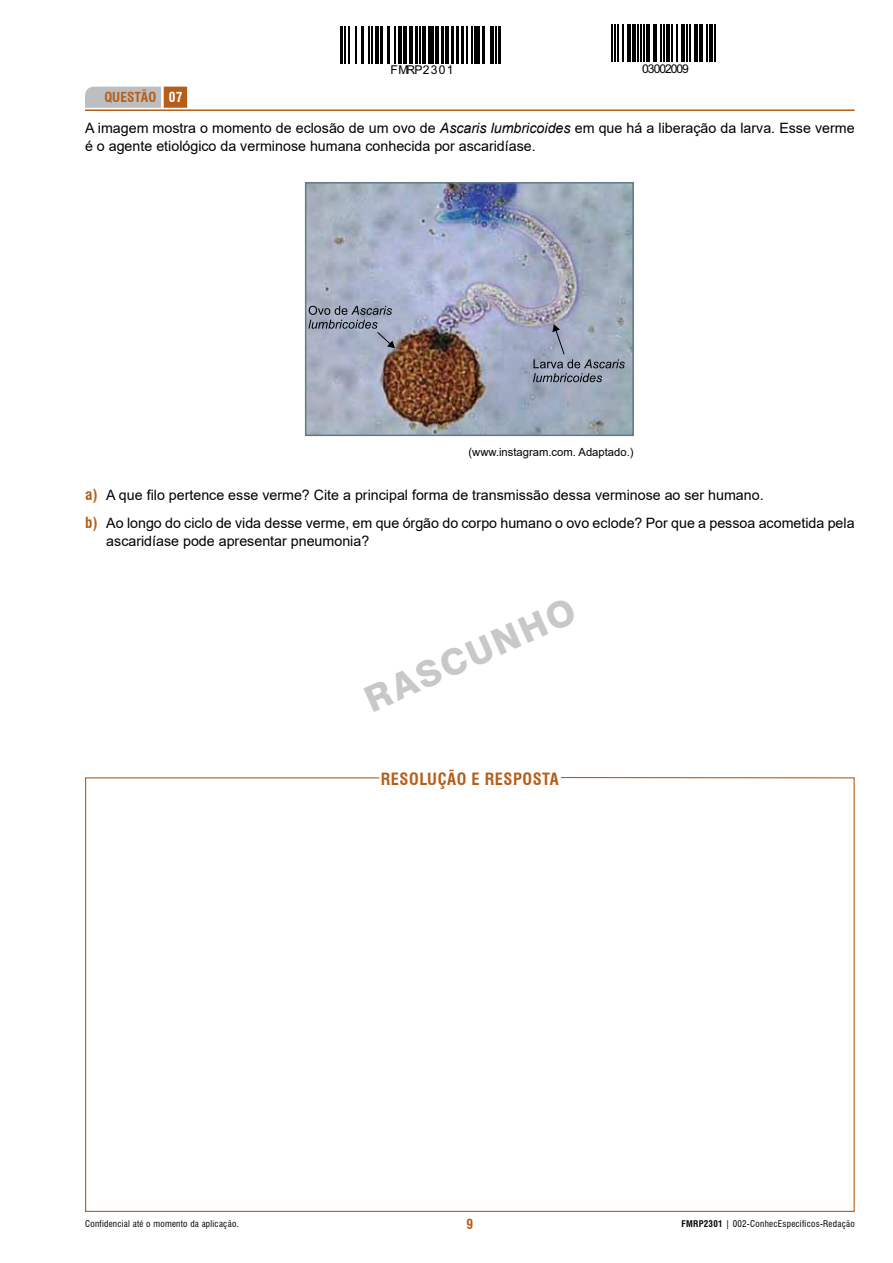
<style>
.page{position:relative;width:893px;height:1263px;background:#fff}
.page>*{position:absolute;margin:0;border:0;box-sizing:border-box;transform-origin:0 0}
.t1{font:800 36px "Swiss 721 BT";color:#c7c8ca}
.t2{font:700 condensed 16.5px "Swiss 721 BT";letter-spacing:.03em;color:#b65e19}
.t3{font:14.25px/18px "Arial";color:#000}
.t4{font:700 condensed 13.5px "Swiss 721 BT";color:#b65e19}
.t5{font:700 condensed 13.5px "Swiss 721 BT";color:#fff}
.t6{font:12.15px "Arial";letter-spacing:.06em;color:#000}
.t7{font:12.15px "Arial";letter-spacing:-.085em;color:#000}
.t8{font:11.25px "Arial";color:#000}
.t9{font:condensed 9px "Swiss 721 BT";letter-spacing:.03em;color:#000}
.s1{font-style:italic}
.s2{font-family:"Swiss 721 BT";font-weight:700;font-stretch:condensed;font-size:15px;color:#b65e19}
.s3{font-weight:700}
</style>
<div class="page">
<svg style="left:85px;top:777px;width:770px;height:435px"></svg>
<hr style="left:340px;top:26px;width:3px;height:37px;background:#000">
<hr style="left:344px;top:26px;width:1px;height:37px;background:#000">
<hr style="left:349px;top:26px;width:1px;height:37px;background:#000">
<hr style="left:356px;top:26px;width:1px;height:37px;background:#000">
<hr style="left:362px;top:26px;width:2px;height:37px;background:#000">
<hr style="left:369px;top:26px;width:1px;height:37px;background:#000">
<hr style="left:372px;top:26px;width:1px;height:37px;background:#000">
<hr style="left:375px;top:26px;width:4px;height:37px;background:#000">
<hr style="left:380px;top:26px;width:3px;height:37px;background:#000">
<hr style="left:387px;top:26px;width:3px;height:37px;background:#000">
<hr style="left:395px;top:26px;width:1px;height:37px;background:#000">
<hr style="left:398px;top:26px;width:3px;height:37px;background:#000">
<hr style="left:403px;top:26px;width:4px;height:37px;background:#000">
<hr style="left:409px;top:26px;width:4px;height:37px;background:#000">
<hr style="left:415px;top:26px;width:2px;height:37px;background:#000">
<hr style="left:419px;top:26px;width:1px;height:37px;background:#000">
<hr style="left:422px;top:26px;width:4px;height:37px;background:#000">
<div style="left:428px;top:26px;width:5px;height:37px;background:#000"></div>
<hr style="left:435px;top:26px;width:4px;height:37px;background:#000">
<hr style="left:441px;top:26px;width:2px;height:37px;background:#000">
<hr style="left:445px;top:26px;width:4px;height:37px;background:#000">
<hr style="left:451px;top:26px;width:2px;height:37px;background:#000">
<hr style="left:457px;top:26px;width:2px;height:37px;background:#000">
<hr style="left:461px;top:26px;width:2px;height:37px;background:#000">
<hr style="left:467px;top:26px;width:1px;height:37px;background:#000">
<hr style="left:471px;top:26px;width:1px;height:37px;background:#000">
<div style="left:474px;top:26px;width:5px;height:37px;background:#000"></div>
<hr style="left:482px;top:26px;width:3px;height:37px;background:#000">
<hr style="left:490px;top:26px;width:4px;height:37px;background:#000">
<hr style="left:495px;top:26px;width:1px;height:37px;background:#000">
<hr style="left:498px;top:26px;width:3px;height:37px;background:#000">
<hr style="left:612px;top:25px;width:1px;height:37px;background:#000">
<hr style="left:615px;top:25px;width:1px;height:37px;background:#000">
<hr style="left:617px;top:25px;width:2px;height:37px;background:#000">
<hr style="left:622px;top:25px;width:2px;height:37px;background:#000">
<hr style="left:627px;top:25px;width:4px;height:37px;background:#000">
<hr style="left:633px;top:25px;width:3px;height:37px;background:#000">
<hr style="left:638px;top:25px;width:1px;height:37px;background:#000">
<hr style="left:640px;top:25px;width:2px;height:37px;background:#000">
<hr style="left:643px;top:25px;width:1px;height:37px;background:#000">
<hr style="left:646px;top:25px;width:3px;height:37px;background:#000">
<hr style="left:653px;top:25px;width:4px;height:37px;background:#000">
<hr style="left:661px;top:25px;width:1px;height:37px;background:#000">
<hr style="left:663px;top:25px;width:2px;height:37px;background:#000">
<hr style="left:666px;top:25px;width:4px;height:37px;background:#000">
<hr style="left:671px;top:25px;width:2px;height:37px;background:#000">
<hr style="left:676px;top:25px;width:1px;height:37px;background:#000">
<hr style="left:681px;top:25px;width:4px;height:37px;background:#000">
<hr style="left:687px;top:25px;width:1px;height:37px;background:#000">
<hr style="left:689px;top:25px;width:1px;height:37px;background:#000">
<hr style="left:694px;top:25px;width:4px;height:37px;background:#000">
<hr style="left:699px;top:25px;width:4px;height:37px;background:#000">
<hr style="left:707px;top:25px;width:1px;height:37px;background:#000">
<hr style="left:710px;top:25px;width:3px;height:37px;background:#000">
<hr style="left:715px;top:25px;width:1px;height:37px;background:#000">
<div style="left:164px;top:87px;width:23px;height:21px;background:#b65e19"></div>
<hr style="left:85px;top:109px;width:770px;height:2px;background:#b65e19">
<img style="left:308px;top:185px;width:323px;height:248px">
<svg style="left:308px;top:306px;width:87px;height:42px;background:#939aad"></svg>
<svg style="left:533px;top:324px;width:92px;height:58px;background:#939daf"></svg>
<div style="left:305px;top:182px;width:329px;height:254px;border:2px solid #647883"></div>
<div style="left:85px;top:87px;width:76px;height:21px;background:#bcbec0"></div>
<p class="t6" style="left:390px;top:63px;width:65px">FMRP2301</p>
<p class="t7" style="left:642px;top:62px;width:48px">03002009</p>
<p class="t4" style="left:104px;top:89px;width:24px">QUESTÃO</p>
<p class="t5" style="left:169px;top:89px;width:15px">07</p>
<p class="t3" style="left:85px;top:118px;width:771px">A imagem mostra o momento de eclosão de um ovo de <span class="s1">Ascaris lumbricoides</span> em que há a liberação da larva. Esse verme é o agente etiológico da verminose humana conhecida por ascaridíase.</p>
<p class="t8" style="left:468px;top:445px;width:167px">(www.instagram.com. Adaptado.)</p>
<p class="t3" style="left:85px;top:480px;width:771px;line-height:28.7px"><span class="s2">A)</span> A que filo pertence esse verme? Cite a principal forma de transmissão dessa verminose ao ser humano.<br><span class="s2">B)</span> Ao longo do ciclo de vida desse verme, em que órgão do corpo humano o ovo eclode? Por que a pessoa acometida pela</p>
<p class="t3" style="left:106px;top:532px;width:264px">ascaridíase pode apresentar pneumonia?</p>
<h1 class="t1" style="left:358px;top:681px;width:228px;rotate:-24deg">RASCUNHO</h1>
<p class="t2" style="left:381px;top:769px;width:67px">RESOLUÇÃO</p>
<p class="t2" style="left:471px;top:769px;width:24px">E RESPOSTA</p>
<p class="t9" style="left:85px;top:1218px;width:155px">Confidencial até o momento da aplicação.</p>
<p class="t4" style="left:466px;top:1216px;width:8px">9</p>
<p class="t9" style="left:681px;top:1218px;width:175px"><span class="s3">FMRP2301</span> | 002-ConhecEspecíficos-Redação</p>
</div>
